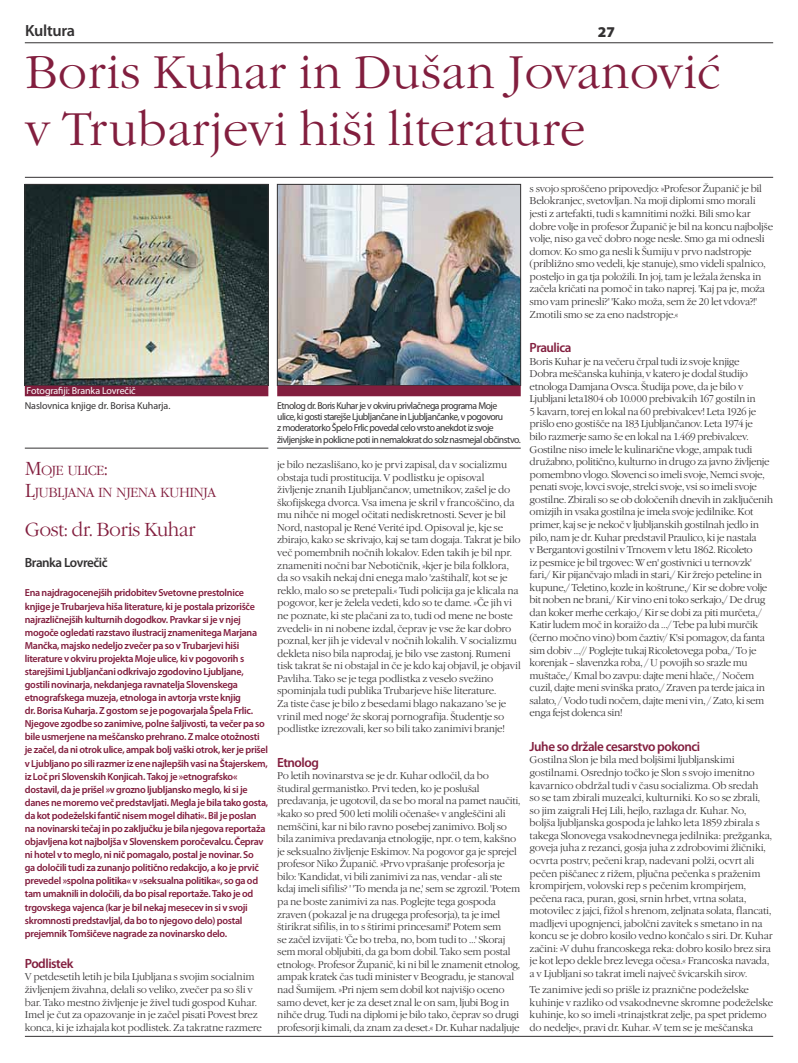
<style>
.page{position:relative;width:798px;height:1063px;background:#fff}
.page>*{position:absolute;margin:0;border:0;box-sizing:border-box;transform-origin:0 0}
.t1{font:47.5px/57px "Garamond Itc TEE Ligh";color:#821e3e}
.t2{font:19.62px "Garamond Itc TEE Ligh";letter-spacing:-.035em;color:#821e3e}
.t3{font:600 16.25px "Myriad Pro";letter-spacing:-.015em;color:#333132}
.t4{font:900 15px "Myriad Pro";color:#333132}
.t5{font:13.75px/22.5px "Garamond Itc TEE Ligh";letter-spacing:-.05em;color:#821e3e}
.t6{font:600 13.38px "Myriad Pro";letter-spacing:-.035em;color:#821e3e}
.t7{font:600 13.38px "Myriad Pro";letter-spacing:-.035em;color:#333132}
.t8{font:10.25px/12.6px "Garamond Itc TEE Ligh";letter-spacing:-.025em;color:#333132}
.t9{font:600 10.25px/13.1px "Myriad Pro";letter-spacing:-.03em;color:#821e3e}
.t10{font:10px/11.2px "Myriad Pro";letter-spacing:-.05em;color:#333132}
.t11{font:10px "Myriad Pro";letter-spacing:-.01em;color:#333132}
.t12{font:10px "Myriad Pro";letter-spacing:-.01em;color:#fff}
.s1{font-size:19.62px}
</style>
<div class="page">
<img style="left:27px;top:186px;width:239px;height:198px">
<div style="left:25px;top:184px;width:243px;height:202px;border:1px solid #333132"></div>
<img style="left:279px;top:186px;width:239px;height:198px">
<div style="left:277px;top:184px;width:243px;height:202px;border:1px solid #333132"></div>
<div style="left:25px;top:386px;width:243px;height:10px;background:#821e3e"></div>
<hr style="left:25px;top:448px;width:243px;height:1px;background:#333132">
<div style="left:277px;top:386px;width:243px;height:10px;background:#821e3e"></div>
<hr style="left:277px;top:448px;width:243px;height:1px;background:#333132">
<hr style="left:25px;top:1036px;width:747px;height:1px;background:#333132">
<hr style="left:25px;top:177px;width:747px;height:1px;background:#333132">
<hr style="left:25px;top:43px;width:747px;height:1px;background:#333132">
<h3 class="t3" style="left:25px;top:20px;width:52px">Kultura</h3>
<h3 class="t4" style="left:597px;top:22px;width:19px">27</h3>
<h1 class="t1" style="left:25px;top:44px;width:697px">Boris Kuhar in Dušan Jovanović v Trubarjevi hiši literature</h1>
<p class="t12" style="left:27px;top:384px;width:111px">Fotografiji: Branka Lovrečič</p>
<p class="t11" style="left:25px;top:399px;width:147px">Naslovnica knjige dr. Borisa Kuharja.</p>
<p class="t10" style="left:277px;top:400px;width:245px">Etnolog dr. Boris Kuhar je v okviru privlačnega programa Moje<br>ulice, ki gosti starejše Ljubljančane in Ljubljančanke, v pogovoru<br>z moderatorko Špelo Frlic povedal celo vrsto anekdot iz svoje življenjske in poklicne poti in nemalokrat do solz nasmejal občinstvo.</p>
<h3 class="t5" style="left:25px;top:459px;width:193px"><span class="s1">M</span>OJE ULICE<span class="s1">:<br>L</span>JUBLJANA IN NJENA KUHINJA</h3>
<h2 class="t2" style="left:25px;top:519px;width:172px">Gost: dr. Boris Kuhar</h2>
<h3 class="t7" style="left:25px;top:554px;width:84px">Branka Lovrečič</h3>
<p class="t9" style="left:25px;top:586px;width:245px">Ena najdragocenejših pridobitev Svetovne prestolnice knjige je Trubarjeva hiša literature, ki je postala prizorišče najrazličnejših kulturnih dogodkov. Pravkar si je v njej mogoče ogledati razstavo ilustracij znamenitega Marjana Mančka, majsko nedeljo zvečer pa so v Trubarjevi hiši literature v okviru projekta Moje ulice, ki v pogovorih s starejšimi Ljubljančani odkrivajo zgodovino Ljubljane, gostili novinarja, nekdanjega ravnatelja Slovenskega etnografskega muzeja, etnologa in avtorja vrste knjig<br>dr. Borisa Kuharja. Z gostom se je pogovarjala Špela Frlic.<br>Njegove zgodbe so zanimive, polne šaljivosti, ta večer pa so bile usmerjene na meščansko prehrano. Z malce otožnosti je začel, da ni otrok ulice, ampak bolj vaški otrok, ker je prišel v Ljubljano po sili razmer iz ene najlepših vasi na Štajerskem, iz Loč pri Slovenskih Konjicah. Takoj je »etnografsko« dostavil, da je prišel »v grozno ljubljansko meglo, ki si je danes ne moremo več predstavljati. Megla je bila tako gosta, da kot podeželski fantič nisem mogel dihati«. Bil je poslan na novinarski tečaj in po zaključku je bila njegova reportaža objavljena kot najboljša v Slovenskem poročevalcu. Čeprav ni hotel v to meglo, ni nič pomagalo, postal je novinar. So<br>ga določili tudi za zunanjo politično redakcijo, a ko je prvič prevedel »spolna politika« v »seksualna politika«, so ga od tam umaknili in določili, da bo pisal reportaže. Tako je od trgovskega vajenca (kar je bil nekaj mesecev in si v svoji skromnosti predstavljal, da bo to njegovo delo) postal prejemnik Tomšičeve nagrade za novinarsko delo.</p>
<h3 class="t6" style="left:25px;top:955px;width:50px">Podlistek</h3>
<p class="t8" style="left:25px;top:971px;width:238px">V petdesetih letih je bila Ljubljana s svojim socialnim življenjem živahna, delali so veliko, zvečer pa so šli v bar. Tako mestno življenje je živel tudi gospod Kuhar.<br>Imel je čut za opazovanje in je začel pisati Povest brez konca, ki je izhajala kot podlistek. Za takratne razmere</p>
<p class="t8" style="left:277px;top:458px;width:245px">je bilo nezaslišano, ko je prvi zapisal, da v socializmu obstaja tudi prostitucija. V podlistku je opisoval življenje znanih Ljubljančanov, umetnikov, zašel je do škofijskega dvorca. Vsa imena je skril v francoščino, da mu nihče ni mogel očitati nediskretnosti. Sever je bil Nord, nastopal je René Verité ipd. Opisoval je, kje se zbirajo, kako se skrivajo, kaj se tam dogaja. Takrat je bilo več pomembnih nočnih lokalov. Eden takih je bil npr. znameniti nočni bar Nebotičnik, »kjer je bila folklora, da so vsakih nekaj dni enega malo 'zaštihali', kot se je reklo, malo so se pretepali.« Tudi policija ga je klicala na pogovor, ker je želela vedeti, kdo so te dame. »Če jih vi ne poznate, ki ste plačani za to, tudi od mene ne boste zvedeli« in ni nobene izdal, čeprav je vse že kar dobro poznal, ker jih je videval v nočnih lokalih. V socializmu dekleta niso bila naprodaj, je bilo vse zastonj. Rumeni tisk takrat še ni obstajal in če je kdo kaj objavil, je objavil Pavliha. Tako se je tega podlistka z veselo svežino spominjala tudi publika Trubarjeve hiše literature.<br>Za tiste čase je bilo z besedami blago nakazano 'se je vrinil med noge' že skoraj pornografija. Študentje so podlistke izrezovali, ker so bili tako zanimivi branje!</p>
<h3 class="t6" style="left:277px;top:754px;width:43px">Etnolog</h3>
<p class="t8" style="left:277px;top:770px;width:244px">Po letih novinarstva se je dr. Kuhar odločil, da bo študiral germanistko. Prvi teden, ko je poslušal predavanja, je ugotovil, da se bo moral na pamet naučiti, »kako so pred 500 leti molili očenaše« v angleščini ali nemščini, kar ni bilo ravno posebej zanimivo. Bolj so bila zanimiva predavanja etnologije, npr. o tem, kakšno je seksualno življenje Eskimov. Na pogovor ga je sprejel profesor Niko Županič. »Prvo vprašanje profesorja je bilo: 'Kandidat, vi bili zanimivi za nas, vendar - ali ste kdaj imeli sifilis? ' 'To menda ja ne,' sem se zgrozil. 'Potem pa ne boste zanimivi za nas. Poglejte tega gospoda zraven (pokazal je na drugega profesorja), ta je imel štirikrat sifilis, in to s štirimi princesami!' Potem sem<br>se začel izvijati: 'Če bo treba, no, bom tudi to …' Skoraj sem moral obljubiti, da ga bom dobil. Tako sem postal etnolog«. Profesor Županič, ki ni bil le znamenit etnolog, ampak kratek čas tudi minister v Beogradu, je stanoval nad Šumijem. »Pri njem sem dobil kot najvišjo oceno samo devet, ker je za deset znal le on sam, ljubi Bog in nihče drug. Tudi na diplomi je bilo tako, čeprav so drugi profesorji kimali, da znam za deset.« Dr. Kuhar nadaljuje</p>
<p class="t8" style="left:529px;top:182px;width:245px">s svojo sproščeno pripovedjo: »Profesor Županič je bil Belokranjec, svetovljan. Na moji diplomi smo morali jesti z artefakti, tudi s kamnitimi nožki. Bili smo kar dobre volje in profesor Županič je bil na koncu najboljše volje, niso ga več dobro noge nesle. Smo ga mi odnesli domov. Ko smo ga nesli k Šumiju v prvo nadstropje (približno smo vedeli, kje stanuje), smo videli spalnico, posteljo in ga tja položili. In joj, tam je ležala ženska in začela kričati na pomoč in tako naprej. 'Kaj pa je, moža smo vam prinesli?' 'Kako moža, sem že 20 let vdova?!' Zmotili smo se za eno nadstropje.«</p>
<h3 class="t6" style="left:529px;top:339px;width:43px">Praulica</h3>
<p class="t8" style="left:529px;top:355px;width:245px">Boris Kuhar je na večeru črpal tudi iz svoje knjige<br>Dobra meščanska kuhinja, v katero je dodal študijo etnologa Damjana Ovsca. Študija pove, da je bilo v Ljubljani leta1804 ob 10.000 prebivalcih 167 gostiln in<br>5 kavarn, torej en lokal na 60 prebivalcev! Leta 1926 je prišlo eno gostišče na 183 Ljubljančanov. Leta 1974 je<br>bilo razmerje samo še en lokal na 1.469 prebivalcev.<br>Gostilne niso imele le kulinarične vloge, ampak tudi družabno, politično, kulturno in drugo za javno življenje pomembno vlogo. Slovenci so imeli svoje, Nemci svoje, penati svoje, lovci svoje, strelci svoje, vsi so imeli svoje gostilne. Zbirali so se ob določenih dnevih in zaključenih omizjih in vsaka gostilna je imela svoje jedilnike. Kot primer, kaj se je nekoč v ljubljanskih gostilnah jedlo in pilo, nam je dr. Kuhar predstavil Praulico, ki je nastala<br>v Bergantovi gostilni v Trnovem v letu 1862. Ricoleto<br>iz pesmice je bil trgovec: W en' gostivnici u ternovzk' fari,/ Kir pijančvajo mladi in stari,/ Kir žrejo peteline in kupune,/ Teletino, kozle in koštrune,/ Kir se dobre volje bit noben ne brani,/ Kir vino eni toko serkajo,/ De drug dan koker merhe cerkajo,/ Kir se dobi za piti murčeta,/ Katir ludem moč in koraižo da …/ Tebe pa lubi murčik (černo močno vino) bom čaztiv/ K'si pomagov, da fanta sim dobiv …// Poglejte tukaj Ricoletovega poba,/ To je korenjak – slavenzka roba, / U povojih so srazle mu muštače,/ Kmal bo zavpu: dajte meni hlače, / Nočem cuzil, dajte meni svinška prato,/ Zraven pa terde jaica in salato, / Vodo tudi nočem, dajte meni vin, / Zato, ki sem enga fejst dolenca sin!</p>
<h3 class="t6" style="left:529px;top:738px;width:172px">Juhe so držale cesarstvo pokonci</h3>
<p class="t8" style="left:529px;top:754px;width:244px">Gostilna Slon je bila med boljšimi ljubljanskimi gostilnami. Osrednjo točko je Slon s svojo imenitno kavarnico obdržal tudi v času socializma. Ob sredah<br>so se tam zbirali muzealci, kulturniki. Ko so se zbrali, so jim zaigrali Hej Lili, hejlo, razlaga dr. Kuhar. No, boljša ljubljanska gospoda je lahko leta 1859 zbirala s takega Slonovega vsakodnevnega jedilnika: prežganka, goveja juha z rezanci, gosja juha z zdrobovimi žličniki, ocvrta postrv, pečeni krap, nadevani polži, ocvrt ali pečen piščanec z rižem, pljučna pečenka s praženim krompirjem, volovski rep s pečenim krompirjem, pečena raca, puran, gosi, srnin hrbet, vrtna solata, motovilec z jajci, fižol s hrenom, zeljnata solata, flancati, madljevi upognjenci, jabolčni zavitek s smetano in na koncu se je dobro kosilo vedno končalo s siri. Dr. Kuhar začini: »V duhu francoskega reka: dobro kosilo brez sira je kot lepo dekle brez levega očesa.« Francoska navada, a v Ljubljani so takrat imeli največ švicarskih sirov.</p>
<p class="t8" style="left:529px;top:984px;width:245px">Te zanimive jedi so prišle iz praznične podeželske kuhinje v razliko od vsakodnevne skromne podeželske kuhinje, ko so imeli »trinajstkrat zelje, pa spet pridemo do nedelje«, pravi dr. Kuhar. »V tem se je meščanska</p>
</div>
